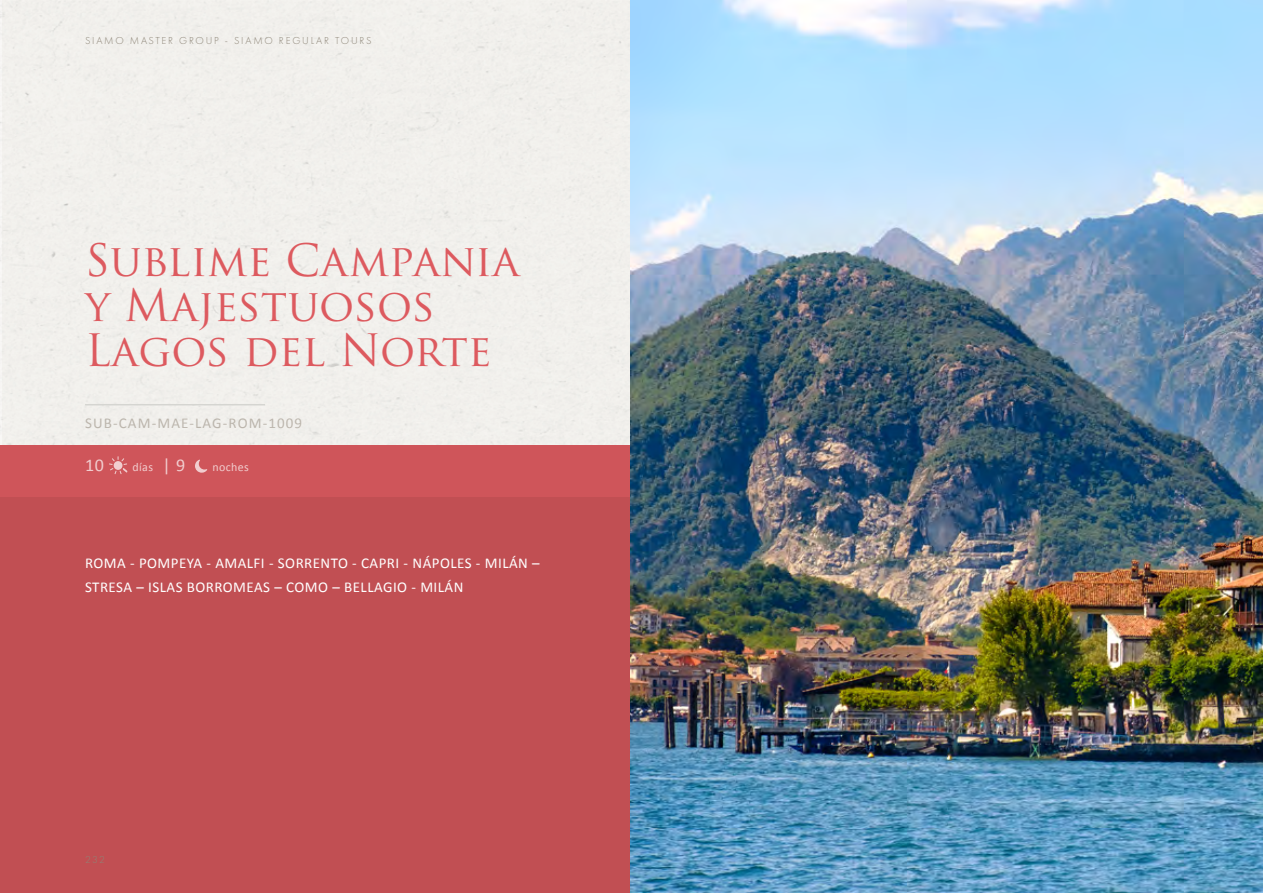
<style>
.page{position:relative;width:1263px;height:893px;background:#fff}
.page>*{position:absolute;margin:0;border:0;box-sizing:border-box;transform-origin:0 0}
.t1{font:43.5px/45px "Trajan Pro";color:#dd5a5f}
.t2{font:18px "Calibri";color:#fff}
.t3{font:15px/24px "Calibri";letter-spacing:.03em;color:#fff}
.t4{font:15px "Calibri";letter-spacing:.075em;color:#a69e93}
.t5{font:12px "Calibri";letter-spacing:.03em;color:#fff}
.t6{font:300 10.5px "Futura PT";letter-spacing:.17em;color:#8d8577}
.s1{font-size:18px}
</style>
<div class="page">
<div style="left:0;top:0;width:631px;height:445px;background:#f2f0ec"></div>
<div style="left:0;top:445px;width:631px;height:52px;background:#cf555a"></div>
<div style="left:0;top:497px;width:631px;height:396px;background:#c14f53"></div>
<hr style="left:85px;top:404px;width:180px;height:1px;background:#d5d5d1">
<img style="left:631px;top:0;width:632px;height:893px">
<svg style="left:109px;top:456px;width:18px;height:18px"></svg>
<svg style="left:195px;top:460px;width:12px;height:13px"></svg>
<p class="t6" style="left:85px;top:34px;width:288px">SIAMO MASTER GROUP - SIAMO REGULAR TOURS</p>
<h1 class="t1" style="left:85px;top:238px;width:436px">Sublime Campania y Majestuosos<br>Lagos del Norte</h1>
<p class="t4" style="left:85px;top:414px;width:219px">SUB-CAM-MAE-LAG-ROM-1009</p>
<p class="t2" style="left:85px;top:454px;width:20px">10</p>
<p class="t5" style="left:132px;top:460px;width:54px">días <span class="s1">| 9</span></p>
<p class="t5" style="left:212px;top:460px;width:38px">noches</p>
<p class="t3" style="left:85px;top:550px;width:456px">ROMA - POMPEYA - AMALFI - SORRENTO - CAPRI - NÁPOLES - MILÁN –<br>STRESA – ISLAS BORROMEAS – COMO – BELLAGIO - MILÁN</p>
<p class="t6" style="left:85px;top:853px;width:22px">232</p>
</div>
